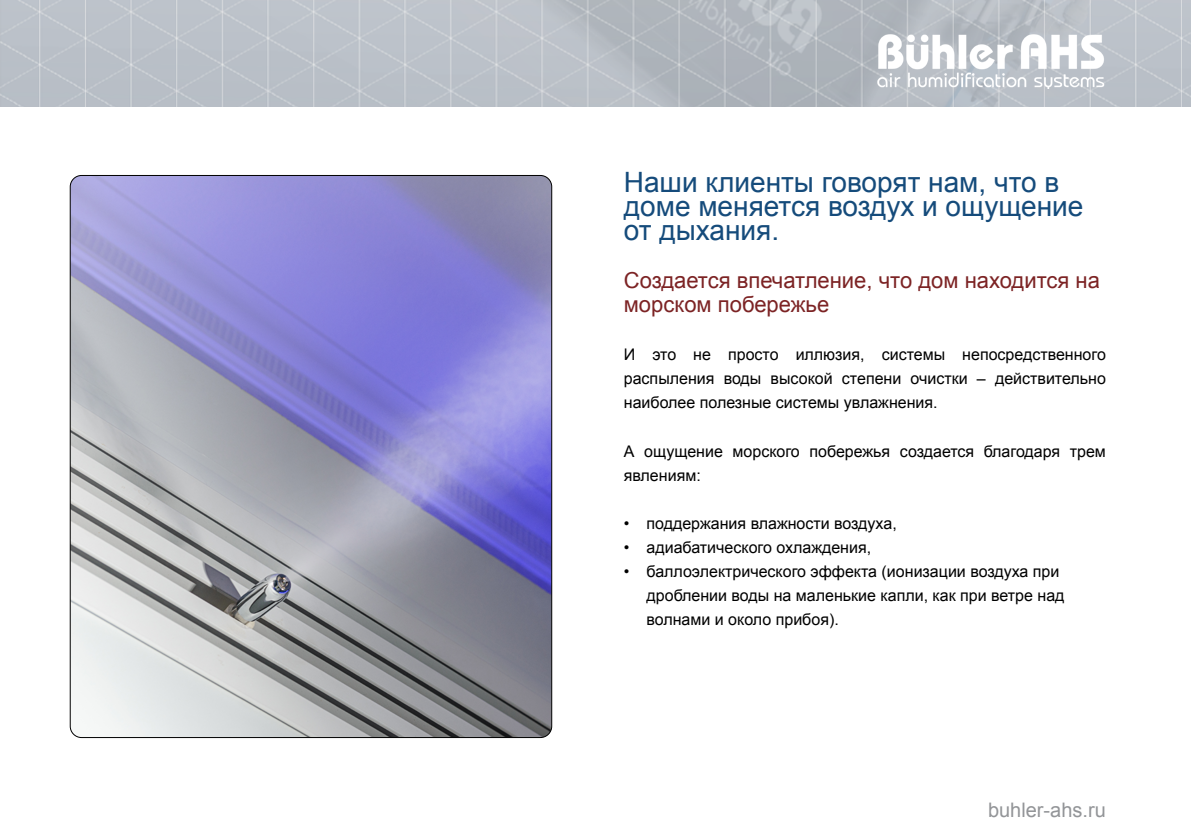
<style>
.page{position:relative;width:1191px;height:840px;background:#fff}
.page>*{position:absolute;margin:0;border:0;box-sizing:border-box;transform-origin:0 0}
.t1{font:28px/24px "Arial";color:#154b7b}
.t2{font:22px/24px "Arial";color:#7c2324}
.t3{font:20px "Arial";color:#939598}
.t4{font:16px/24px "Arial";color:#000}
</style>
<div class="page">
<img style="left:1px;top:0;width:1190px;height:106px">
<img style="left:876px;top:32px;width:229px;height:56px">
<img style="left:70px;top:175px;width:482px;height:562px">
<h1 class="t1" style="left:624px;top:170px;width:461px">Наши клиенты говорят нам, что в доме меняется воздух и ощущение от дыхания.</h1>
<h2 class="t2" style="left:624px;top:269px;width:478px">Создается впечатление, что дом находится на морском побережье</h2>
<p class="t4" style="left:624px;top:343px;width:483px;text-align:justify">И это не просто иллюзия, системы непосредственного распыления воды высокой степени очистки – действительно наиболее полезные системы увлажнения.</p>
<p class="t4" style="left:624px;top:439px;width:483px">А ощущение морского побережья создается благодаря трем явлениям:</p>
<p class="t4" style="left:624px;top:511px;width:274px">• поддержания влажности воздуха,</p>
<p class="t4" style="left:624px;top:535px;width:249px">• адиабатического охлаждения,</p>
<p class="t4" style="left:646px;top:559px;width:419px;text-indent:-23px">• баллоэлектрического эффекта (ионизации воздуха при дроблении воды на маленькие капли, как при ветре над волнами и около прибоя).</p>
<p class="t3" style="left:988px;top:796px;width:119px">buhler-ahs.ru</p>
</div>
